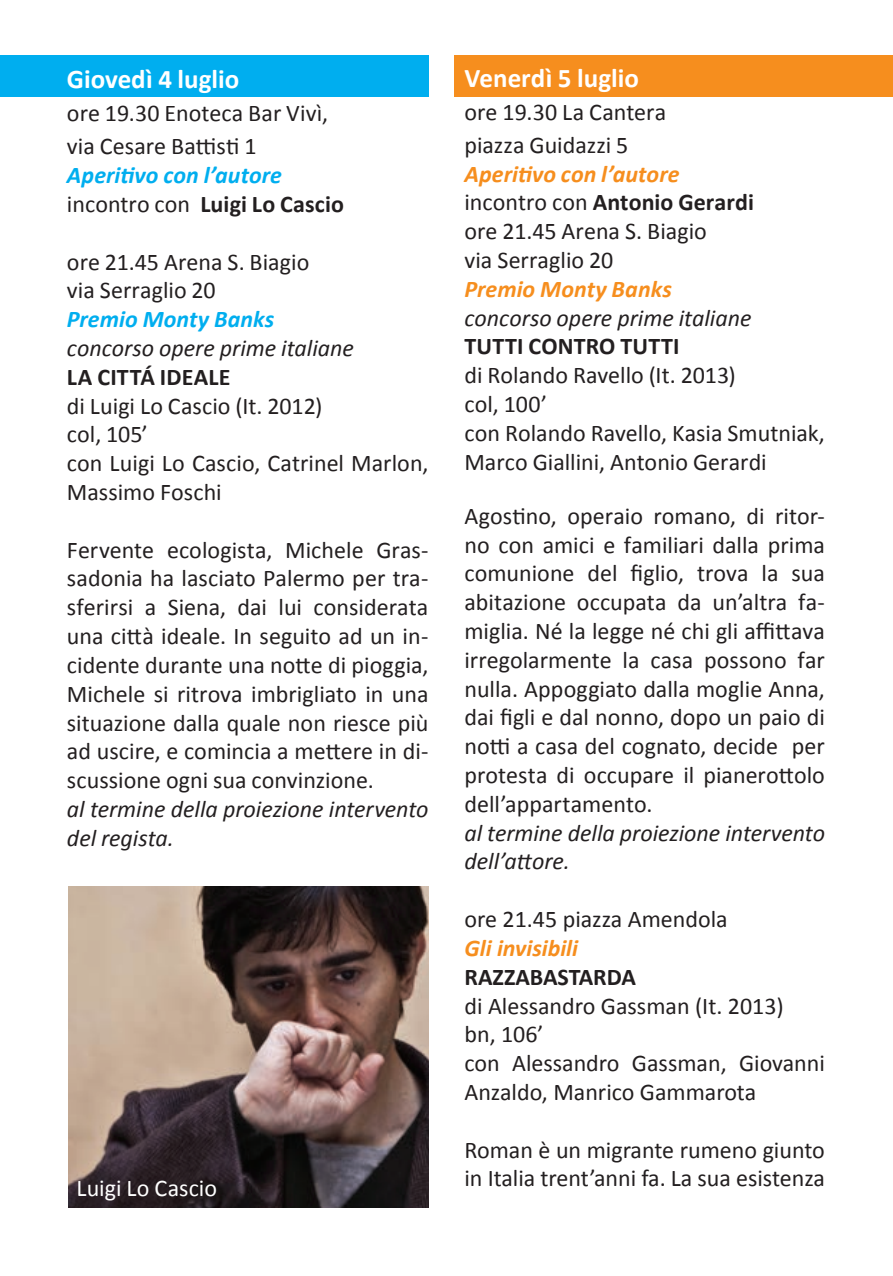
<style>
.page{position:relative;width:893px;height:1276px;background:#fff}
.page>*{position:absolute;margin:0;border:0;box-sizing:border-box;transform-origin:0 0}
.t1{font:700 27px "Calibri";color:#fff}
.t2{font:24px/28.8px "Calibri";color:#231f20}
.t3{font:italic 24px/28.8px "Calibri";color:#231f20}
.t4{font:italic 700 24px/28.8px "Calibri";color:#00aeef}
.t5{font:700 24px "Calibri";letter-spacing:.005em;color:#231f20}
.t6{font:italic 700 24px "Calibri";color:#f68e1e}
.t7{font:24px "Calibri";letter-spacing:.005em;color:#fff}
.s1{font-weight:400;font-style:normal;color:#231f20}
.s2{font-style:normal;color:#231f20}
.s3{font-weight:700;font-style:italic;color:#f68e1e}
.s4{font-weight:700}
</style>
<div class="page">
<div style="left:454px;top:55px;width:439px;height:41px;background:#f68e1e"></div>
<div style="left:0;top:55px;width:428px;height:41px;background:#00aeef"></div>
<img style="left:68px;top:887px;width:360px;height:321px">
<p class="t1" style="left:67px;top:62px;width:174px">Giovedì 4 luglio</p>
<p class="t2" style="left:67px;top:97px;width:263px;line-height:33px">ore 19.30 Enoteca Bar Vivì, via Cesare Battisti 1</p>
<p class="t4" style="left:67px;top:161px;width:279px">Aperitivo con l’autore <span class="s1">incontro con</span> <span class="s2">Luigi Lo Cascio</span></p>
<p class="t2" style="left:67px;top:247px;width:244px">ore 21.45 Arena S. Biagio via Serraglio 20</p>
<p class="t4" style="left:67px;top:305px;width:209px">Premio Monty Banks</p>
<p class="t3" style="left:67px;top:333px;width:289px">concorso opere prime italiane</p>
<p class="t5" style="left:67px;top:361px;width:165px">LA CITTÁ IDEALE</p>
<p class="t2" style="left:67px;top:391px;width:363px">di Luigi Lo Cascio (It. 2012)<br>col, 105’<br>con Luigi Lo Cascio, Catrinel Marlon,<br>Massimo Foschi</p>
<p class="t2" style="left:67px;top:535px;width:363px;text-align:justify">Fervente ecologista, Michele Gras&shy;sadonia ha lasciato Palermo per tra&shy;sferirsi a Siena, dai lui considerata una città ideale. In seguito ad un in&shy;cidente durante una notte di pioggia, Michele si ritrova imbrigliato in una situazione dalla quale non riesce più ad uscire, e comincia a mettere in di&shy;scussione ogni sua convinzione.</p>
<p class="t3" style="left:67px;top:793px;width:363px">al termine della proiezione intervento del regista.</p>
<p class="t7" style="left:77px;top:1172px;width:142px">Luigi Lo Cascio</p>
<p class="t1" style="left:464px;top:61px;width:176px">Venerdì 5 luglio</p>
<p class="t2" style="left:464px;top:95px;width:203px;line-height:33px">ore 19.30 La Cantera piazza Guidazzi 5</p>
<p class="t2" style="left:464px;top:159px;width:291px"><span class="s3">Aperitivo con l’autore </span>incontro con <span class="s4">Antonio Gerardi </span>ore 21.45 Arena S. Biagio<br>via Serraglio 20</p>
<p class="t6" style="left:464px;top:274px;width:209px">Premio Monty Banks</p>
<p class="t3" style="left:464px;top:302px;width:289px">concorso opere prime italiane</p>
<p class="t5" style="left:464px;top:331px;width:217px">TUTTI CONTRO TUTTI</p>
<p class="t2" style="left:464px;top:361px;width:362px">di Rolando Ravello (It. 2013)<br>col, 100’<br>con Rolando Ravello, Kasia Smutniak,<br>Marco Giallini, Antonio Gerardi</p>
<p class="t2" style="left:464px;top:501px;width:362px;text-align:justify">Agostino, operaio romano, di ritor&shy;no con amici e familiari dalla prima comunione del figlio, trova la sua abitazione occupata da un’altra fa&shy;miglia. Né la legge né chi gli affittava irregolarmente la casa possono far nulla. Appoggiato dalla moglie Anna, dai figli e dal nonno, dopo un paio di notti a casa del cognato, decide per protesta di occupare il pianerottolo dell’appartamento.</p>
<p class="t3" style="left:464px;top:817px;width:362px">al termine della proiezione intervento dell’attore.</p>
<p class="t2" style="left:464px;top:904px;width:265px">ore 21.45 piazza Amendola</p>
<p class="t6" style="left:464px;top:932px;width:115px">Gli invisibili</p>
<p class="t5" style="left:464px;top:961px;width:173px">RAZZABASTARDA</p>
<p class="t2" style="left:464px;top:991px;width:362px">di Alessandro Gassman (It. 2013)<br>bn, 106’<br>con Alessandro Gassman, Giovanni<br>Anzaldo, Manrico Gammarota</p>
<p class="t2" style="left:464px;top:1135px;width:362px">Roman è un migrante rumeno giunto in Italia trent’anni fa. La sua esistenza</p>
</div>
